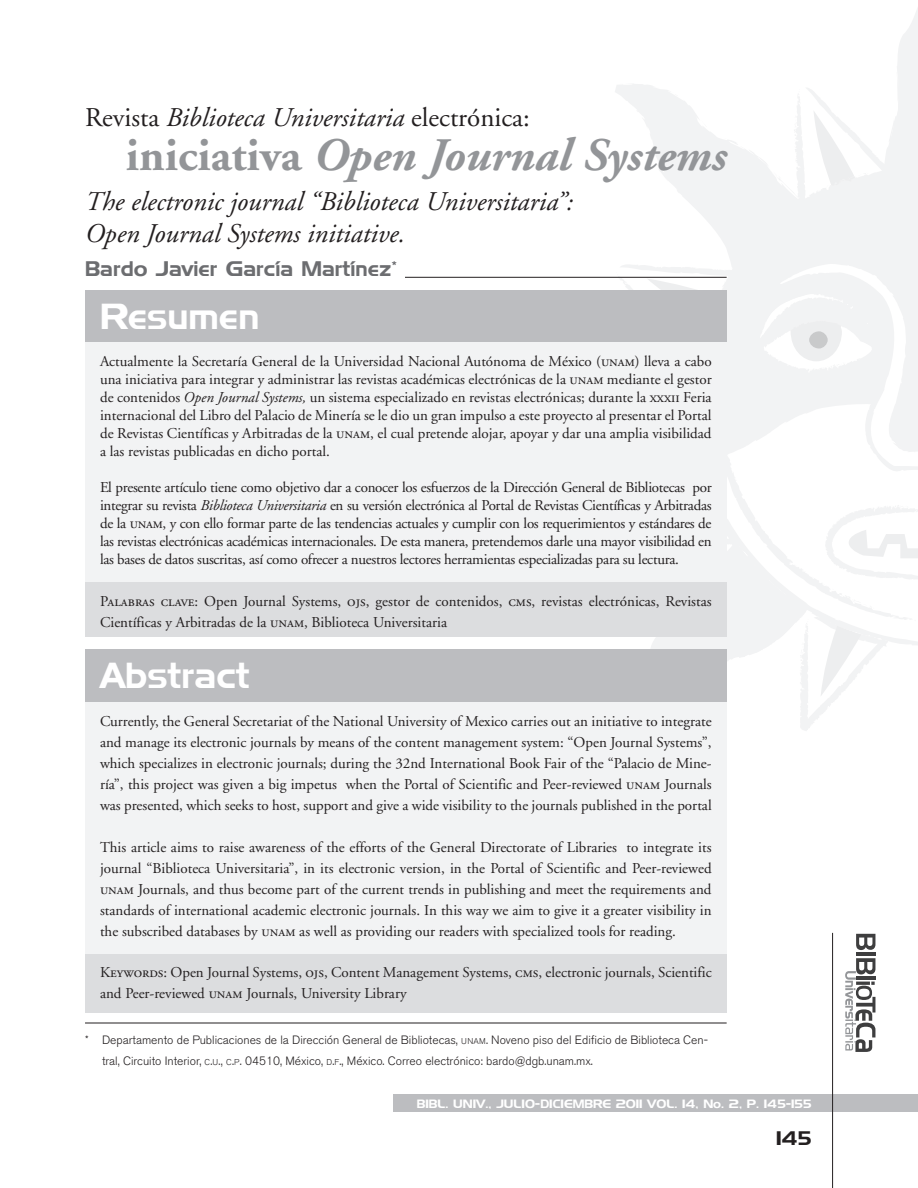
<style>
.page{position:relative;width:918px;height:1188px;background:#fff}
.page>*{position:absolute;margin:0;border:0;box-sizing:border-box;transform-origin:0 0}
.t1{font:italic 700 46.5px "Adobe Garamond";color:#939598}
.RESUMEN_-_Titulo{font:36px "Denmark";color:#fff}
.TITULO_-_english{font:italic 27px "Adobe Garamond";color:#231f20}
.t2{font:21px "Denmark";color:#6c6d70}
.t3{font:19.5px "Denmark";color:#231f20}
.RESUMEN_-_Español{font:15px/21px "Adobe Garamond";color:#231f20;text-align:justify}
.Nota_al_pie{font:300 12px/21px "Akzidenz Grotesk BE";color:#231f20}
.Identificador_izquie{font:12px "Denmark";color:#fff}
.s1{font-style:normal}
.s2{font-family:"Adobe Garamond Bold Os F";font-weight:400;font-style:normal}
.s3{font-family:"Adobe Garamond Regular SC"}
.s4{font-style:italic}
.s5{font-size:8.4px}
.s6{font-style:inherit}
</style>
<div class="page">
<svg style="left:497px;top:8px;width:421px;height:269px"></svg>
<svg style="left:898px;top:50px;width:2px;height:9px"></svg>
<svg style="left:604px;top:87px;width:314px;height:644px"></svg>
<svg style="left:856px;top:934px;width:19px;height:16px"></svg>
<hr style="left:856px;top:952px;width:19px;height:4px;background:#3e3e3f">
<svg style="left:845px;top:958px;width:30px;height:94px"></svg>
<div style="left:85px;top:649px;width:642px;height:54px;background:#bcbdc0"></div>
<div style="left:393px;top:1094px;width:525px;height:17px;background:#bcbdc0"></div>
<hr style="left:405px;top:277px;width:322px;height:1px;background:#231f20">
<div style="left:85px;top:290px;width:642px;height:53px;background:#bcbdc0"></div>
<div style="left:85px;top:702px;width:642px;height:274px;background:#f2f3f4"></div>
<div style="left:85px;top:343px;width:642px;height:293px;background:#f2f3f4"></div>
<hr style="left:832px;top:933px;width:1px;height:255px;background:#231f20">
<div style="left:85px;top:954px;width:642px;height:58px;background:#dcdddf"></div>
<div style="left:85px;top:582px;width:642px;height:55px;background:#dcdddf"></div>
<hr style="left:85px;top:1023px;width:642px;height:1px;background:#231f20">
<p class="TITULO_-_english" style="left:85px;top:103px;width:446px"><span class="s1">Revista</span> Biblioteca Universitaria <span class="s1">electrónica:</span></p>
<p class="t1" style="left:126px;top:130px;width:602px"><span class="s2">iniciativa</span> Open Journal Systems</p>
<p class="TITULO_-_english" style="left:85px;top:187px;width:490px">The electronic journal “Biblioteca Universitaria”:</p>
<p class="TITULO_-_english" style="left:85px;top:219px;width:322px">Open Journal Systems initiative.</p>
<p class="t2" style="left:85px;top:256px;width:314px">Bardo Javier García Martínez*</p>
<p class="RESUMEN_-_Titulo" style="left:100px;top:294px;width:161px">Resumen</p>
<p class="RESUMEN_-_Español" style="left:100px;top:353px;width:613px;line-height:18px">Actualmente la Secretaría General de la Universidad Nacional Autónoma de México (<span class="s3">unam</span>) lleva a cabo una iniciativa para integrar y administrar las revistas académicas electrónicas de la <span class="s3">unam</span> mediante el gestor de contenidos <span class="s4">Open Journal Systems,</span> un sistema especializado en revistas electrónicas; durante la <span class="s3">xxxii</span> Feria internacional del Libro del Palacio de Minería se le dio un gran impulso a este proyecto al presentar el Portal de Revistas Científicas y Arbitradas de la <span class="s3">unam</span>, el cual pretende alojar, apoyar y dar una amplia visibilidad a las revistas publicadas en dicho portal.</p>
<p class="RESUMEN_-_Español" style="left:100px;top:479px;width:613px;line-height:18px">El presente artículo tiene como objetivo dar a conocer los esfuerzos de la Dirección General de Bibliotecas por integrar su revista <span class="s4">Biblioteca Universitaria</span> en su versión electrónica al Portal de Revistas Científicas y Arbitradas de la <span class="s3">unam</span>, y con ello formar parte de las tendencias actuales y cumplir con los requerimientos y estándares de las revistas electrónicas académicas internacionales. De esta manera, pretendemos darle una mayor visibilidad en las bases de datos suscritas, así como ofrecer a nuestros lectores herramientas especializadas para su lectura.</p>
<p class="RESUMEN_-_Español" style="left:100px;top:591px;width:613px"><span class="s3">Palabras clave:</span> Open Journal Systems, <span class="s3">ojs</span>, gestor de contenidos, <span class="s3">cms</span>, revistas electrónicas, Revistas<br>Científicas y Arbitradas de la <span class="s3">unam</span>, Biblioteca Universitaria</p>
<p class="RESUMEN_-_Titulo" style="left:100px;top:654px;width:151px">Abstract</p>
<p class="RESUMEN_-_Español" style="left:100px;top:711px;width:613px">Currently, the General Secretariat of the National University of Mexico carries out an initiative to integrate and manage its electronic journals by means of the content management system: “Open Journal Systems”, which specializes in electronic journals; during the 32nd International Book Fair of the “Palacio de Mine&shy;ría”, this project was given a big impetus when the Portal of Scientific and Peer-reviewed <span class="s3">unam</span> Journals was presented, which seeks to host, support and give a wide visibility to the journals published in the portal</p>
<p class="RESUMEN_-_Español" style="left:100px;top:837px;width:613px">This article aims to raise awareness of the efforts of the General Directorate of Libraries to integrate its journal “Biblioteca Universitaria”, in its electronic version, in the Portal of Scientific and Peer-reviewed <span class="s3">unam</span> Journals, and thus become part of the current trends in publishing and meet the requirements and standards of international academic electronic journals. In this way we aim to give it a greater visibility in the subscribed databases by <span class="s3">unam</span> as well as providing our readers with specialized tools for reading.</p>
<p class="RESUMEN_-_Español" style="left:100px;top:962px;width:613px"><span class="s3">Keywords</span>: Open Journal Systems, <span class="s3">ojs</span>, Content Management Systems, <span class="s3">cms</span>, electronic journals, Scientific and Peer-reviewed <span class="s3">unam</span> Journals, University Library</p>
<p class="Nota_al_pie" style="left:102px;top:1029px;width:607px;text-indent:-17px">* Departamento de Publicaciones de la Dirección General de Bibliotecas, <span class="s5">UNAM</span>. Noveno piso del Edificio de Biblioteca Cen&shy;tral, Circuito Interior, <span class="s5">C</span><span class="s6">.</span><span class="s5">U</span><span class="s6">.,</span> <span class="s5">C</span><span class="s6">.</span><span class="s5">P</span><span class="s6">.</span> 04510, México, <span class="s5">D</span><span class="s6">.</span><span class="s5">F</span><span class="s6">.</span>, México. Correo electrónico: bardo@dgb.unam.mx.</p>
<p class="Identificador_izquie" style="left:417px;top:1096px;width:396px">BIBL. UNIV., JULIO-DICIEMBRE 2011 VOL. 14, No. 2, P. 145-155</p>
<p class="t3" style="left:776px;top:1127px;width:37px">145</p>
</div>
